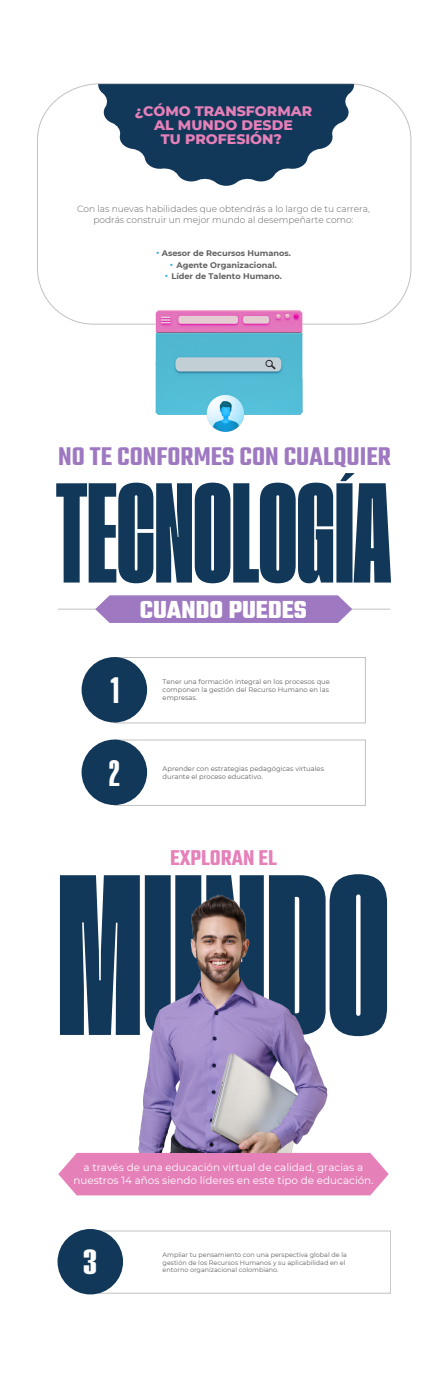
<style>
.page{position:relative;width:447px;height:1382px;background:#fff}
.page>*{position:absolute;margin:0;border:0;box-sizing:border-box;transform-origin:0 0}
.t1{font:168.98px "Tusker Grotesk 3800 Super";color:#113759}
.t2{font:105.07px "Tusker Grotesk 3800 Super";color:#113759}
.t3{font:36.83px "AQUARIUM Regular";color:#fff}
.t4{font:34.95px "AQUARIUM Regular";color:#fff;scale:1.28 1}
.t5{font:600 27.9px "Teko";color:#9e78c1}
.t6{font:700 26.55px "Teko";color:#fff}
.t7{font:600 23.33px "Teko";color:#e680b9}
.t8{font:800 14.1px/14.2px "Montserrat";color:#e680b9;text-align:center}
.t9{font:10.35px/13px "Montserrat";color:#fff;text-align:center}
.t10{font:300 9px/10.5px "Montserrat";color:#606160;text-align:center}
.t11{font:700 8.18px/11.3px "Montserrat";color:#606160;text-align:center}
.t12{font:6.75px/8.1px "Montserrat";color:#606060}
.t13{font:6.38px/7.6px "Montserrat";color:#606060}
.s1{font-size:11.18px;color:#2eacd8}
</style>
<div class="page">
<svg style="left:37px;top:84px;width:374px;height:240px"></svg>
<svg style="left:98px;top:84px;width:256px;height:103px;fill:#113759"></svg>
<div style="left:58px;top:1153px;width:330px;height:42px;background:#e680b9"></div>
<div style="left:81px;top:657px;width:66px;height:65px;background:#113759;border-radius:50%"></div>
<div style="left:81px;top:740px;width:66px;height:65px;background:#113759;border-radius:50%"></div>
<div style="left:57px;top:1229px;width:66px;height:65px;background:#113759;border-radius:50%"></div>
<hr style="left:58px;top:609px;width:39px;height:1px;background:#606160">
<hr style="left:351px;top:609px;width:39px;height:1px;background:#606160">
<svg style="left:95px;top:595px;width:257px;height:28px;background:#a481c5"></svg>
<img style="left:120px;top:894px;width:214px;height:259px">
<img style="left:134px;top:279px;width:193px;height:153px">
<h3 class="t8" style="left:135px;top:103px;width:179px">¿CÓMO TRANSFORMAR<br>AL MUNDO DESDE<br>TU PROFESIÓN?</h3>
<h3 class="t10" style="left:77px;top:203px;width:294px">Con las nuevas habilidades que obtendrás a lo largo de tu carrera, podrás construir un mejor mundo al desempeñarte como:</h3>
<p class="t11" style="left:156px;top:247px;width:136px"><span class="s1">·</span> Asesor de Recursos Humanos. <span class="s1">·</span> Agente Organizacional.<br><span class="s1">·</span> Líder de Talento Humano.</p>
<h3 class="t5" style="left:58px;top:440px;width:334px">NO TE CONFORMES CON CUALQUIER</h3>
<h2 class="t2" style="left:56px;top:472px;width:335px">TECNOLOGÍA</h2>
<h3 class="t6" style="left:140px;top:593px;width:168px">CUANDO PUEDES</h3>
<h3 class="t3" style="left:109px;top:669px;width:12px">1</h3>
<h3 class="t3" style="left:109px;top:752px;width:13px">2</h3>
<p class="t12" style="left:162px;top:677px;width:169px">Tener una formación integral en los procesos que componen la gestión del Recurso Humano en las empresas.</p>
<p class="t12" style="left:162px;top:765px;width:163px">Aprender con estrategias pedagógicas virtuales durante el proceso educativo.</p>
<h3 class="t7" style="left:170px;top:843px;width:108px">EXPLORAN EL</h3>
<h1 class="t1" style="left:57px;top:857px;width:333px">MUNDO</h1>
<h3 class="t9" style="left:73px;top:1161px;width:301px">a través de una educación virtual de calidad, gracias a nuestros 14 años siendo líderes en este tipo de educación.</h3>
<h3 class="t4" style="left:83px;top:1242px;width:12px">3</h3>
<p class="t13" style="left:162px;top:1251px;width:186px">Ampliar tu pensamiento con una perspectiva global de la gestión de los Recursos Humanos y su aplicabilidad en el entorno organizacional colombiano.</p>
</div>
